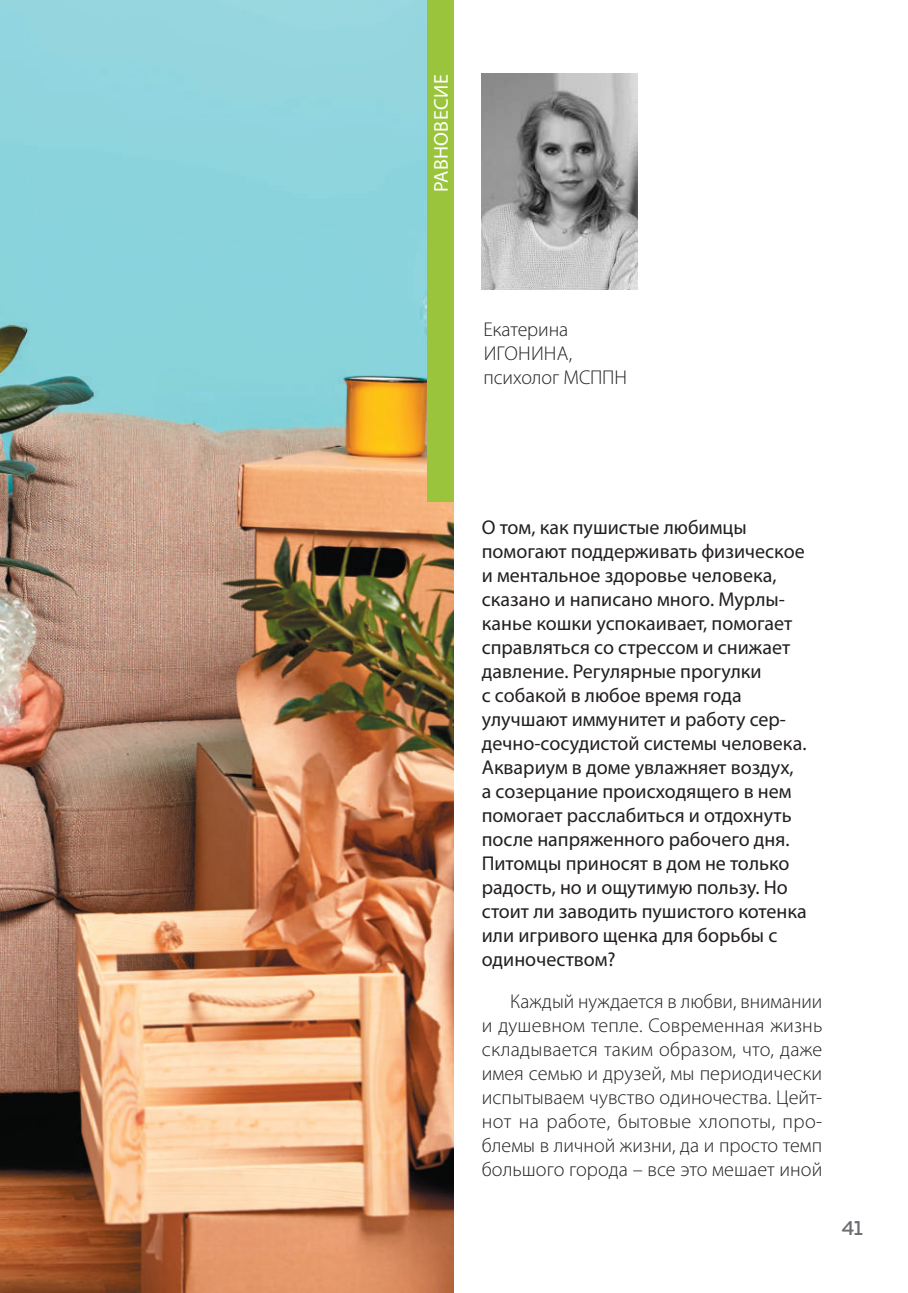
<style>
.page{position:relative;width:908px;height:1293px;background:#fff}
.page>*{position:absolute;margin:0;border:0;box-sizing:border-box;transform-origin:0 0}
.t1{font:22px "ALS Sector";color:#6c6d70}
.t2{font:20px/24px "Myriad Pro";color:#231f20}
.t3{font:300 20px/24px "Myriad Pro";color:#231f20;text-align:justify}
.t4{font:20px "Myriad Pro";letter-spacing:.02em;color:#fff}
</style>
<div class="page">
<img style="left:0;top:0;width:454px;height:1293px">
<div style="left:427px;top:0;width:27px;height:501px;background:#9ac43b"></div>
<img style="left:481px;top:73px;width:156px;height:216px">
<p class="t4" style="left:428px;top:192px;width:119px;rotate:-90deg">РАВНОВЕСИЕ</p>
<p class="t3" style="left:483px;top:317px;width:145px;text-align:left">Екатерина<br>ИГОНИНА, психолог МСППН</p>
<p class="t2" style="left:481px;top:515px;width:326px">О том, как пушистые любимцы помогают поддерживать физическое и ментальное здоровье человека, сказано и написано много. Мурлы&shy;канье кошки успокаивает, помогает справляться со стрессом и снижает давление. Регулярные прогулки<br>с собакой в любое время года улучшают иммунитет и работу сер&shy;дечно-сосудистой системы человека.<br>Аквариум в доме увлажняет воздух, а созерцание происходящего в нем помогает расслабиться и отдохнуть после напряженного рабочего дня.<br>Питомцы приносят в дом не только радость, но и ощутимую пользу. Но стоит ли заводить пушистого котенка или игривого щенка для борьбы с одиночеством?</p>
<p class="t3" style="left:481px;top:989px;width:342px;text-indent:28px">Каждый нуждается в любви, внимании и душевном тепле. Современная жизнь складывается таким образом, что, даже имея семью и друзей, мы периодически испытываем чувство одиночества. Цейт&shy;нот на работе, бытовые хлопоты, про&shy;блемы в личной жизни, да и просто темп большого города – все это мешает иной</p>
<p class="t1" style="left:840px;top:1217px;width:23px">41</p>
</div>
